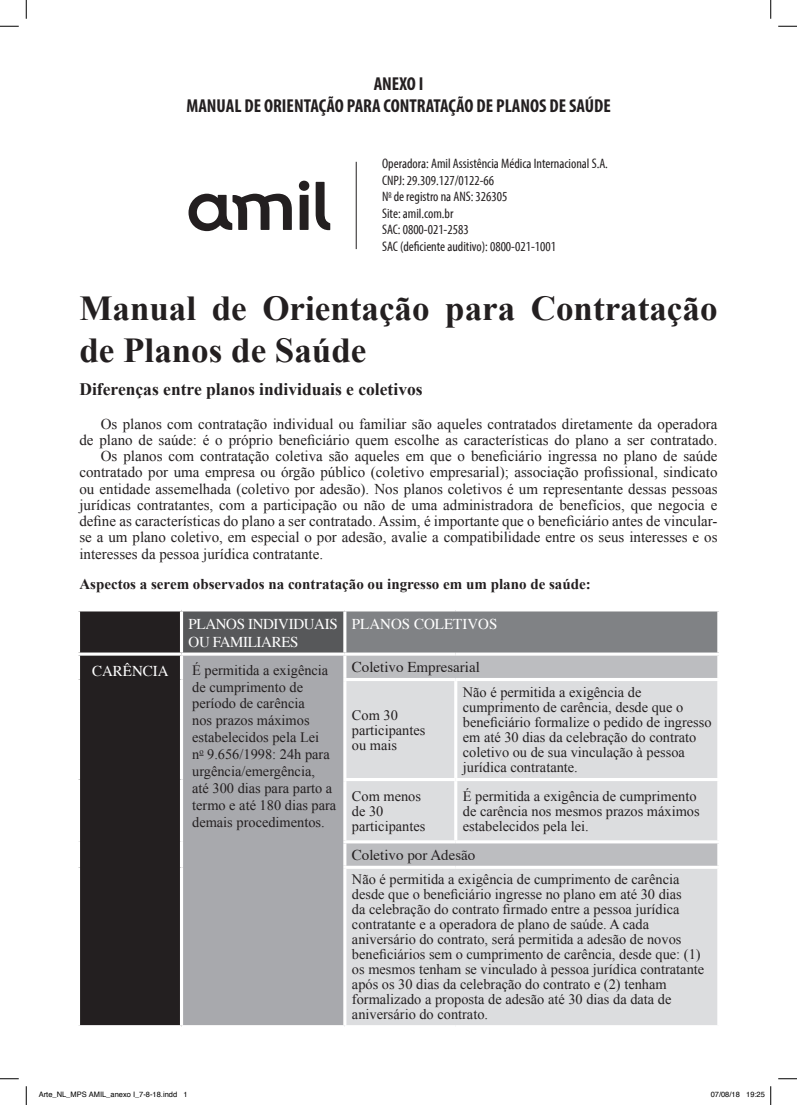
<style>
.page{position:relative;width:797px;height:1105px;background:#fff}
.page>*{position:absolute;margin:0;border:0;box-sizing:border-box;transform-origin:0 0}
.t1{font:700 35px/42px "Times New Roman";color:#231f20}
.t2{font:700 condensed 18.75px "Myriad Pro";color:#231f20}
.t3{font:700 17.5px "Times New Roman";color:#231f20}
.t4{font:15px "Times New Roman";color:#231f20}
.t5{font:700 15px "Times New Roman";color:#231f20}
.t6{font:15px "Times";color:#231f20}
.t7{font:15px/18px "Times";letter-spacing:-.025em;color:#fff}
.t8{font:15px "Times";color:#fff}
.t9{font:14.38px/15px "Times New Roman";color:#231f20}
.t10{font:condensed 13.75px "Myriad Pro";color:#231f20}
.t11{font:7.5px "Helvetica";color:#000}
</style>
<div class="page">
<svg style="left:80px;top:611px;width:100px;height:414px;background:#242021"></svg>
<div style="left:181px;top:610px;width:164px;height:44px;background:#57585a"></div>
<div style="left:345px;top:610px;width:374px;height:44px;background:#808285"></div>
<div style="left:181px;top:654px;width:164px;height:373px;background:#a8a9ad"></div>
<div style="left:346px;top:656px;width:371px;height:22px;background:#bcbdc0"></div>
<svg style="left:346px;top:681px;width:371px;height:344px;background:#dadbdd"></svg>
<hr style="left:181px;top:608px;width:164px;height:3px;background:#fff">
<hr style="left:180px;top:611px;width:3px;height:41px;background:#fff">
<hr style="left:345px;top:608px;width:111px;height:3px;background:#fff">
<hr style="left:343px;top:611px;width:3px;height:41px;background:#fff">
<hr style="left:456px;top:608px;width:264px;height:3px;background:#fff">
<hr style="left:717px;top:611px;width:3px;height:41px;background:#fff">
<svg style="left:78px;top:652px;width:103px;height:4px"></svg>
<svg style="left:181px;top:652px;width:164px;height:4px"></svg>
<hr style="left:180px;top:656px;width:3px;height:23px;background:#fff">
<hr style="left:180px;top:679px;width:3px;height:100px;background:#fff">
<hr style="left:180px;top:779px;width:3px;height:63px;background:#fff">
<hr style="left:180px;top:842px;width:3px;height:25px;background:#fff">
<hr style="left:180px;top:867px;width:3px;height:158px;background:#fff">
<hr style="left:181px;top:1025px;width:164px;height:3px;background:#fff">
<svg style="left:345px;top:652px;width:111px;height:4px"></svg>
<hr style="left:343px;top:656px;width:3px;height:22px;background:#fff">
<svg style="left:456px;top:652px;width:263px;height:4px"></svg>
<hr style="left:343px;top:678px;width:113px;height:3px;background:#fff">
<hr style="left:343px;top:681px;width:3px;height:97px;background:#fff">
<hr style="left:454px;top:681px;width:3px;height:97px;background:#fff">
<hr style="left:343px;top:778px;width:113px;height:3px;background:#fff">
<hr style="left:343px;top:781px;width:3px;height:59px;background:#fff">
<hr style="left:456px;top:778px;width:264px;height:3px;background:#fff">
<hr style="left:454px;top:781px;width:3px;height:59px;background:#fff">
<hr style="left:343px;top:840px;width:113px;height:3px;background:#fff">
<hr style="left:343px;top:843px;width:3px;height:23px;background:#fff">
<hr style="left:456px;top:840px;width:264px;height:3px;background:#fff">
<hr style="left:343px;top:866px;width:113px;height:3px;background:#fff">
<hr style="left:343px;top:869px;width:3px;height:156px;background:#fff">
<hr style="left:456px;top:866px;width:264px;height:3px;background:#fff">
<hr style="left:356px;top:162px;width:1px;height:87px;background:#231f20">
<svg style="left:188px;top:181px;width:142px;height:50px"></svg>
<svg style="left:0;top:25px;width:19px;height:2px"></svg>
<svg style="left:778px;top:25px;width:19px;height:2px"></svg>
<svg style="left:0;top:1078px;width:19px;height:1px"></svg>
<svg style="left:778px;top:1078px;width:19px;height:1px"></svg>
<svg style="left:25px;top:0;width:2px;height:19px"></svg>
<svg style="left:25px;top:1086px;width:2px;height:19px"></svg>
<svg style="left:770px;top:0;width:1px;height:19px"></svg>
<svg style="left:770px;top:1086px;width:1px;height:19px"></svg>
<p class="t2" style="left:374px;top:72px;width:51px">ANEXO I</p>
<p class="t2" style="left:186px;top:94px;width:426px">MANUAL DE ORIENTAÇÃO PARA CONTRATAÇÃO DE PLANOS DE SAÚDE</p>
<p class="t10" style="left:382px;top:155px;width:227px">Operadora: Amil Assistência Médica Internacional S.A.</p>
<p class="t10" style="left:382px;top:172px;width:114px">CNPJ: 29.309.127/0122-66</p>
<p class="t10" style="left:382px;top:188px;width:127px">N<sup>o</sup> de registro na ANS: 326305</p>
<p class="t10" style="left:382px;top:205px;width:73px">Site: amil.com.br</p>
<p class="t10" style="left:382px;top:221px;width:88px">SAC: 0800-021-2583</p>
<p class="t10" style="left:382px;top:238px;width:175px">SAC (deficiente auditivo): 0800-021-1001</p>
<p class="t1" style="left:79px;top:286px;width:639px">Manual de Orientação para Contratação de Planos de Saúde</p>
<p class="t3" style="left:79px;top:377px;width:345px">Diferenças entre planos individuais e coletivos</p>
<p class="t4" style="left:101px;top:414px;width:618px">Os planos com contratação individual ou familiar são aqueles contratados diretamente da operadora</p>
<p class="t4" style="left:79px;top:430px;width:639px">de plano de saúde: é o próprio beneficiário quem escolhe as características do plano a ser contratado.</p>
<p class="t4" style="left:101px;top:446px;width:618px">Os planos com contratação coletiva são aqueles em que o beneficiário ingressa no plano de saúde</p>
<p class="t4" style="left:79px;top:462px;width:639px">contratado por uma empresa ou órgão público (coletivo empresarial); associação profissional, sindicato</p>
<p class="t4" style="left:79px;top:479px;width:639px">ou entidade assemelhada (coletivo por adesão). Nos planos coletivos é um representante dessas pessoas</p>
<p class="t4" style="left:79px;top:495px;width:639px">jurídicas contratantes, com a participação ou não de uma administradora de benefícios, que negocia e</p>
<p class="t4" style="left:79px;top:511px;width:639px">define as características do plano a ser contratado. Assim, é importante que o beneficiário antes de vincular-</p>
<p class="t4" style="left:79px;top:527px;width:639px">se a um plano coletivo, em especial o por adesão, avalie a compatibilidade entre os seus interesses e os</p>
<p class="t4" style="left:79px;top:544px;width:245px">interesses da pessoa jurídica contratante.</p>
<p class="t5" style="left:79px;top:574px;width:513px">Aspectos a serem observados na contratação ou ingresso em um plano de saúde:</p>
<p class="t7" style="left:189px;top:613px;width:151px">PLANOS INDIVIDUAIS<br>OU FAMILIARES</p>
<p class="t8" style="left:352px;top:610px;width:147px">PLANOS COLETIVOS</p>
<p class="t8" style="left:92px;top:657px;width:78px">CARÊNCIA</p>
<p class="t9" style="left:192px;top:661px;width:146px;line-height:16.9px">É permitida a exigência de cumprimento de período de carência<br>nos prazos máximos estabelecidos pela Lei<br>n<sup>o</sup> 9.656/1998: 24h para urgência/emergência,<br>até 300 dias para parto a termo e até 180 dias para demais procedimentos.</p>
<p class="t6" style="left:352px;top:653px;width:129px">Coletivo Empresarial</p>
<p class="t9" style="left:463px;top:684px;width:250px">Não é permitida a exigência de cumprimento de carência, desde que o beneficiário formalize o pedido de ingresso em até 30 dias da celebração do contrato coletivo ou de sua vinculação à pessoa jurídica contratante.</p>
<p class="t9" style="left:352px;top:707px;width:75px">Com 30 participantes ou mais</p>
<p class="t9" style="left:352px;top:788px;width:75px">Com menos de 30 participantes</p>
<p class="t9" style="left:463px;top:788px;width:238px">É permitida a exigência de cumprimento de carência nos mesmos prazos máximos estabelecidos pela lei.</p>
<p class="t6" style="left:352px;top:841px;width:125px">Coletivo por Adesão</p>
<p class="t9" style="left:352px;top:872px;width:354px">Não é permitida a exigência de cumprimento de carência desde que o beneficiário ingresse no plano em até 30 dias<br>da celebração do contrato firmado entre a pessoa jurídica contratante e a operadora de plano de saúde. A cada aniversário do contrato, será permitida a adesão de novos beneficiários sem o cumprimento de carência, desde que: (1) os mesmos tenham se vinculado à pessoa jurídica contratante após os 30 dias da celebração do contrato e (2) tenham formalizado a proposta de adesão até 30 dias da data de aniversário do contrato.</p>
<p class="t11" style="left:39px;top:1089px;width:150px">Arte_NL_MPS AMIL_anexo I_7-8-18.indd 1</p>
<p class="t11" style="left:710px;top:1089px;width:56px">07/08/18 19:25</p>
</div>
